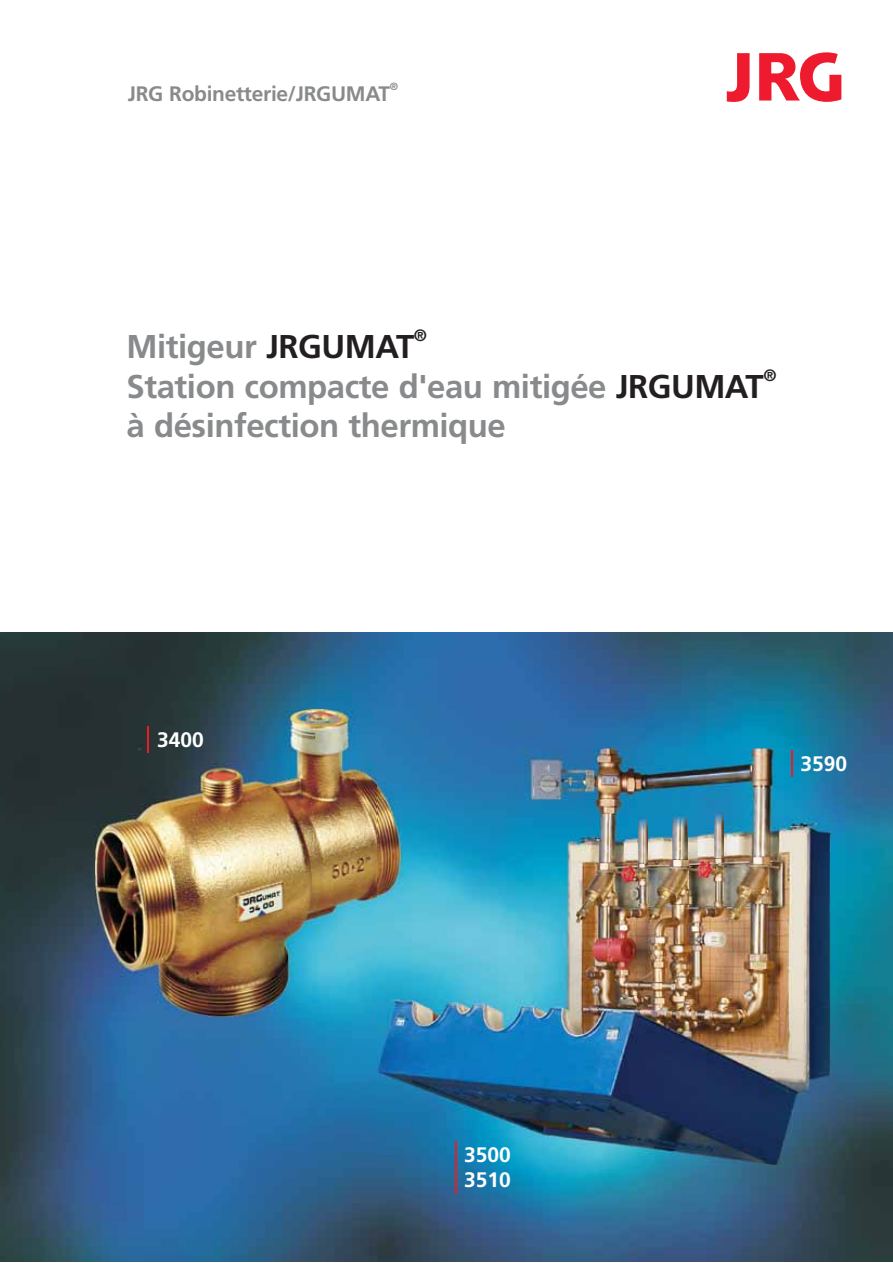
<style>
.page{position:relative;width:893px;height:1263px;background:#fff}
.page>*{position:absolute;margin:0;border:0;box-sizing:border-box;transform-origin:0 0}
.t1{font:700 33px/39.6px "Frutiger";letter-spacing:-.015em;color:#888a8c}
.t2{font:700 21px "Frutiger";letter-spacing:-.015em;color:#888a8c}
.t3{font:700 21px/24.9px "Frutiger";color:#fff}
.t4{font:700 16.5px "Frutiger";color:#231f20}
.t5{font:700 10.5px "Frutiger";color:#888a8c}
.s1{color:#231f20}
</style>
<div class="page">
<img style="left:0;top:632px;width:893px;height:630px">
<img style="left:95px;top:709px;width:306px;height:307px">
<img style="left:206px;top:772px;width:30px;height:9px;border-radius:50%">
<img style="left:378px;top:749px;width:452px;height:415px">
<img style="left:673px;top:815px;width:14px;height:44px">
<img style="left:638px;top:817px;width:9px;height:47px">
<img style="left:714px;top:812px;width:9px;height:47px">
<hr style="left:455px;top:1141px;width:2px;height:53px;background:#ed1c24">
<svg style="left:148px;top:726px;width:1px;height:26px"></svg>
<svg style="left:791px;top:750px;width:1px;height:26px"></svg>
<svg style="left:727px;top:52px;width:114px;height:50px"></svg>
<p class="t5" style="left:390px;top:82px;width:10px">®</p>
<p class="t2" style="left:128px;top:85px;width:264px">JRG Robinetterie/JRGUMAT</p>
<p class="t4" style="left:414px;top:329px;width:15px">®</p>
<p class="t1" style="left:127px;top:329px;width:639px">Mitigeur <span class="s1">JRGUMAT<br></span>Station compacte d'eau mitigée <span class="s1">JRGUMAT </span>à désinfection thermique</p>
<p class="t4" style="left:763px;top:369px;width:15px">®</p>
<p class="t3" style="left:157px;top:728px;width:48px">3400</p>
<p class="t3" style="left:800px;top:752px;width:48px">3590</p>
<p class="t3" style="left:464px;top:1144px;width:48px">3500<br>3510</p>
</div>
